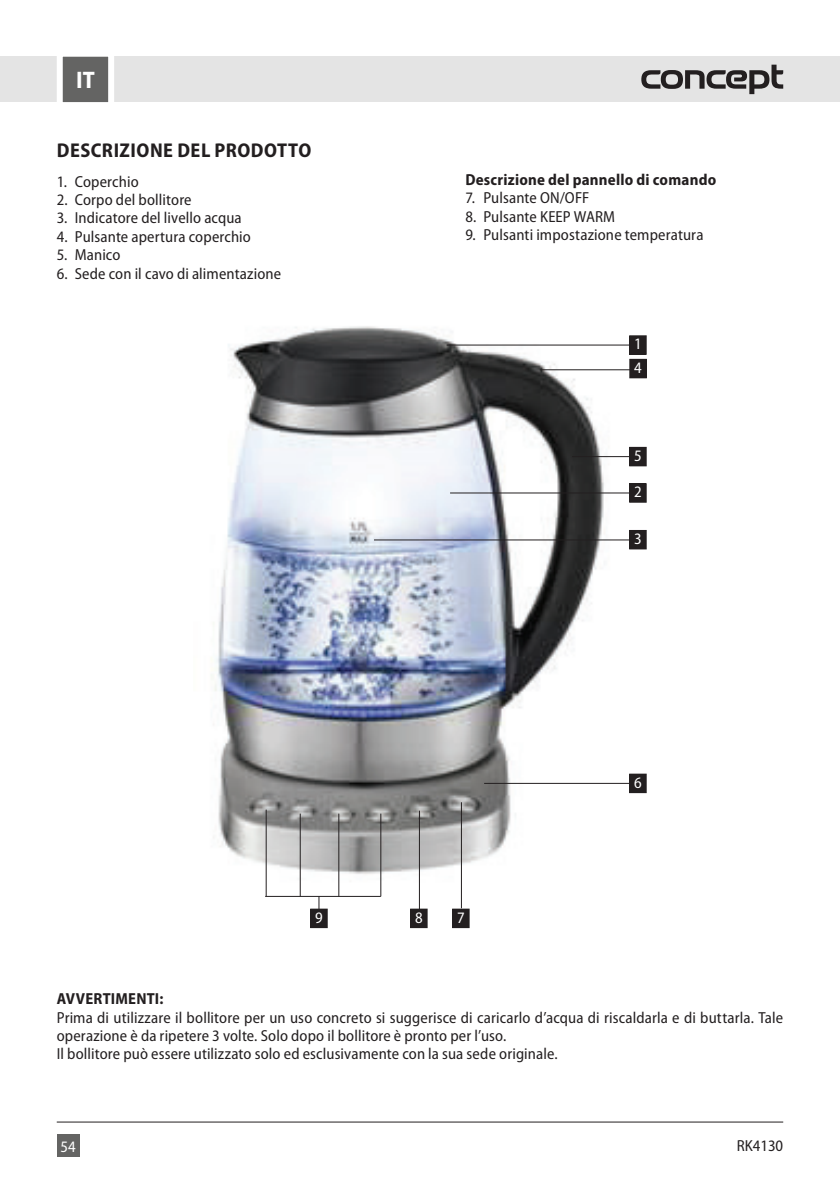
<style>
.page{position:relative;width:840px;height:1191px;background:#fff}
.page>*{position:absolute;margin:0;border:0;box-sizing:border-box;transform-origin:0 0}
.t1{font:700 semi-condensed 24px "Myriad Pro";color:#fff}
.t2{font:700 semi-condensed 20px "Myriad Pro";letter-spacing:.025em;color:#231f20}
.t3{font:semi-condensed 16px/18.4px "Myriad Pro";letter-spacing:.01em;color:#231f20}
.t4{font:700 semi-condensed 16px "Myriad Pro";letter-spacing:.015em;color:#231f20}
.t5{font:semi-condensed 16px "Myriad Pro";color:#fff}
</style>
<div class="page">
<div style="left:0;top:57px;width:839px;height:45px;background:#e4e4e4"></div>
<div style="left:57px;top:1134px;width:22px;height:23px;background:#646463"></div>
<svg style="left:641px;top:65px;width:141px;height:29px"></svg>
<svg style="left:54px;top:56px;width:63px;height:47px;background:#909090"></svg>
<hr style="left:57px;top:1121px;width:725px;height:1px;background:#231f20">
<img style="left:211px;top:326px;width:400px;height:577px">
<div style="left:629px;top:530px;width:16px;height:19px;background:#231f20"></div>
<div style="left:629px;top:530px;width:17px;height:19px;border:1px solid #231f20"></div>
<div style="left:629px;top:774px;width:16px;height:18px;background:#231f20"></div>
<div style="left:629px;top:774px;width:17px;height:19px;border:1px solid #231f20"></div>
<div style="left:629px;top:359px;width:17px;height:19px;background:#231f20"></div>
<div style="left:629px;top:359px;width:17px;height:19px;border:1px solid #231f20"></div>
<div style="left:629px;top:336px;width:16px;height:18px;background:#231f20"></div>
<div style="left:629px;top:335px;width:17px;height:19px;border:1px solid #231f20"></div>
<hr style="left:446px;top:345px;width:183px;height:1px;background:#231f20">
<hr style="left:539px;top:369px;width:94px;height:1px;background:#231f20">
<hr style="left:374px;top:539px;width:255px;height:1px;background:#231f20">
<hr style="left:484px;top:783px;width:145px;height:1px;background:#231f20">
<div style="left:629px;top:447px;width:16px;height:19px;background:#231f20"></div>
<div style="left:629px;top:447px;width:17px;height:19px;border:1px solid #231f20"></div>
<hr style="left:571px;top:456px;width:58px;height:1px;background:#231f20">
<div style="left:629px;top:484px;width:16px;height:18px;background:#231f20"></div>
<div style="left:629px;top:483px;width:17px;height:19px;border:1px solid #231f20"></div>
<hr style="left:450px;top:492px;width:179px;height:1px;background:#231f20">
<hr style="left:266px;top:809px;width:1px;height:87px;background:#231f20">
<hr style="left:300px;top:813px;width:1px;height:83px;background:#231f20">
<hr style="left:338px;top:813px;width:1px;height:83px;background:#231f20">
<hr style="left:380px;top:813px;width:1px;height:83px;background:#231f20">
<hr style="left:265px;top:896px;width:115px;height:1px;background:#231f20">
<hr style="left:419px;top:810px;width:1px;height:100px;background:#231f20">
<hr style="left:461px;top:802px;width:1px;height:106px;background:#231f20">
<div style="left:452px;top:909px;width:17px;height:18px;background:#231f20"></div>
<div style="left:452px;top:909px;width:17px;height:19px;border:1px solid #231f20"></div>
<div style="left:410px;top:909px;width:17px;height:18px;background:#231f20"></div>
<div style="left:410px;top:909px;width:17px;height:19px;border:1px solid #231f20"></div>
<div style="left:310px;top:909px;width:17px;height:18px;background:#231f20"></div>
<div style="left:310px;top:909px;width:17px;height:19px;border:1px solid #231f20"></div>
<svg style="left:318px;top:897px;width:1px;height:13px"></svg>
<h1 class="t1" style="left:76px;top:67px;width:20px">IT</h1>
<p class="t2" style="left:57px;top:139px;width:256px">DESCRIZIONE DEL PRODOTTO</p>
<p class="t3" style="left:57px;top:172px;width:83px">1. Coperchio</p>
<p class="t3" style="left:57px;top:191px;width:136px">2. Corpo del bollitore</p>
<p class="t3" style="left:57px;top:209px;width:186px">3. Indicatore del livello acqua</p>
<p class="t3" style="left:57px;top:227px;width:195px">4. Pulsante apertura coperchio</p>
<p class="t3" style="left:57px;top:246px;width:65px">5. Manico</p>
<p class="t3" style="left:57px;top:264px;width:226px">6. Sede con il cavo di alimentazione</p>
<p class="t4" style="left:465px;top:171px;width:252px">Descrizione del pannello di comando</p>
<p class="t3" style="left:465px;top:189px;width:125px">7. Pulsante ON/OFF</p>
<p class="t3" style="left:465px;top:208px;width:151px">8. Pulsante KEEP WARM</p>
<p class="t3" style="left:465px;top:226px;width:239px">9. Pulsanti impostazione temperatura</p>
<p class="t5" style="left:633px;top:335px;width:9px">1</p>
<p class="t5" style="left:634px;top:359px;width:9px">4</p>
<p class="t5" style="left:633px;top:447px;width:9px">5</p>
<p class="t5" style="left:633px;top:483px;width:9px">2</p>
<p class="t5" style="left:633px;top:530px;width:9px">3</p>
<p class="t5" style="left:633px;top:773px;width:9px">6</p>
<p class="t5" style="left:315px;top:908px;width:9px">9</p>
<p class="t5" style="left:415px;top:908px;width:9px">8</p>
<p class="t5" style="left:457px;top:908px;width:9px">7</p>
<p class="t4" style="left:57px;top:989px;width:108px">AVVERTIMENTI:</p>
<p class="t3" style="left:57px;top:1008px;width:727px">Prima di utilizzare il bollitore per un uso concreto si suggerisce di caricarlo d’acqua di riscaldarla e di buttarla. Tale operazione è da ripetere 3 volte. Solo dopo il bollitore è pronto per l’uso.<br>Il bollitore può essere utilizzato solo ed esclusivamente con la sua sede originale.</p>
<p class="t5" style="left:60px;top:1138px;width:17px">54</p>
<p class="t3" style="left:736px;top:1136px;width:48px">RK4130</p>
</div>
